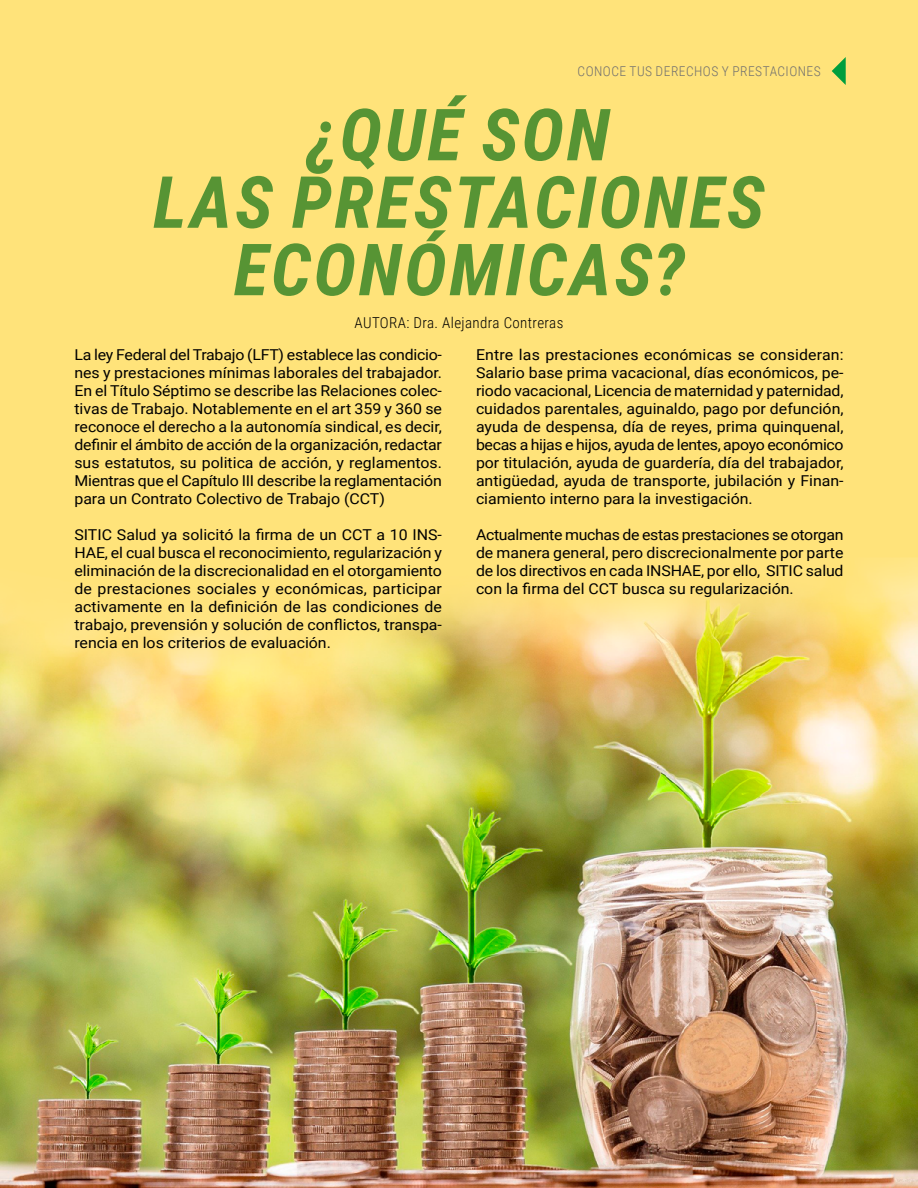
<style>
.page{position:relative;width:918px;height:1188px;background:#fff}
.page>*{position:absolute;margin:0;border:0;box-sizing:border-box;transform-origin:0 0}
.t1{font:italic 700 72px/67.5px "Roboto Condensed";letter-spacing:.035em;color:#579434;text-align:center}
.t2{font:15px/18px "Roboto";color:#000;text-align:justify;scale:1.06 1}
.t3{font:300 15px "Roboto Condensed";letter-spacing:.025em;color:#000}
.t4{font:300 13.5px "Roboto Condensed";letter-spacing:.035em;color:#706f6f}
</style>
<div class="page">
<img style="left:0;top:0;width:918px;height:1188px">
<svg style="left:832px;top:57px;width:14px;height:28px"></svg>
<p class="t4" style="left:578px;top:62px;width:245px">CONOCE TUS DERECHOS Y PRESTACIONES</p>
<h1 class="t1" style="left:153px;top:98px;width:613px">¿QUÉ SON<br>LAS PRESTACIONES<br>ECONÓMICAS?</h1>
<p class="t3" style="left:355px;top:312px;width:210px">AUTORA: Dra. Alejandra Contreras</p>
<p class="t2" style="left:74px;top:345px;width:348px">La ley Federal del Trabajo (LFT) establece las condicio&shy;nes y prestaciones mínimas laborales del trabajador.<br>En el Título Séptimo se describe las Relaciones colec&shy;tivas de Trabajo. Notablemente en el art 359 y 360 se reconoce el derecho a la autonomía sindical, es decir, definir el ámbito de acción de la organización, redactar sus estatutos, su politica de acción, y reglamentos.<br>Mientras que el Capítulo III describe la reglamentación para un Contrato Colectivo de Trabajo (CCT)</p>
<p class="t2" style="left:74px;top:525px;width:348px">SITIC Salud ya solicitó la firma de un CCT a 10 INS-HAE, el cual busca el reconocimiento, regularización y eliminación de la discrecionalidad en el otorgamiento de prestaciones sociales y económicas, participar activamente en la definición de las condiciones de trabajo, prevensión y solución de conflictos, transpa&shy;rencia en los criterios de evaluación.</p>
<p class="t2" style="left:476px;top:345px;width:348px">Entre las prestaciones económicas se consideran:<br>Salario base prima vacacional, días económicos, pe&shy;riodo vacacional, Licencia de maternidad y paternidad, cuidados parentales, aguinaldo, pago por defunción, ayuda de despensa, día de reyes, prima quinquenal, becas a hijas e hijos, ayuda de lentes, apoyo económico por titulación, ayuda de guardería, día del trabajador, antigüedad, ayuda de transporte, jubilación y Finan&shy;ciamiento interno para la investigación.</p>
<p class="t2" style="left:476px;top:525px;width:348px">Actualmente muchas de estas prestaciones se otorgan de manera general, pero discrecionalmente por parte de los directivos en cada INSHAE, por ello, SITIC salud con la firma del CCT busca su regularización.</p>
</div>
